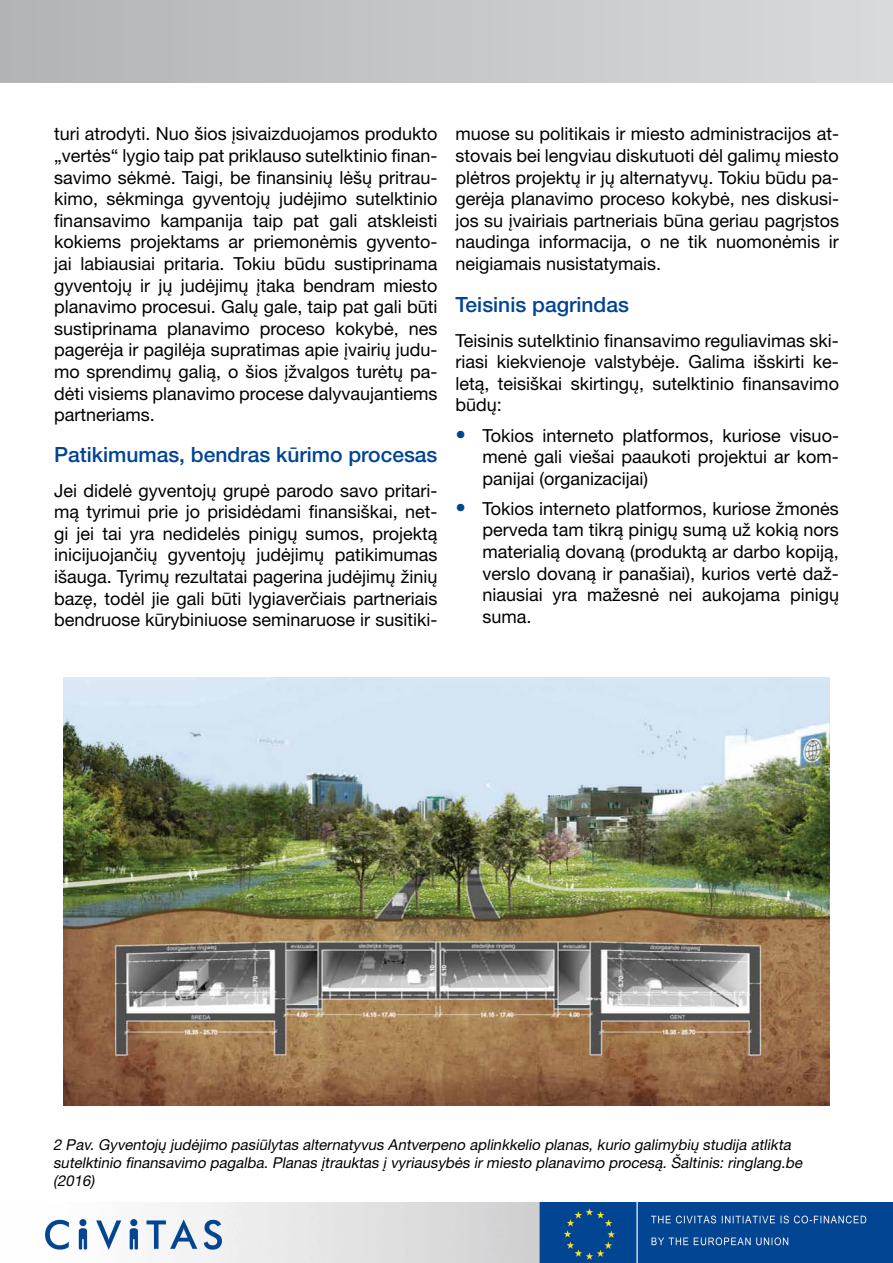
<style>
.page{position:relative;width:893px;height:1263px;background:#fff}
.page>*{position:absolute;margin:0;border:0;box-sizing:border-box;transform-origin:0 0}
.t1{font:500 21px "Helvetica Neue LT Pro";color:#004494}
.t2{font:18px/21.6px "Helvetica Neue LT Pro";color:#000;text-align:justify}
.t3{font:italic 15px/18px "Helvetica Neue LT Pro";color:#000}
.s1{font-size:21px;color:#004494}
</style>
<div class="page">
<div style="left:0;top:0;width:893px;height:82px;background:linear-gradient(to right,#b2b3b5,#d9dadb)"></div>
<img style="left:64px;top:677px;width:765px;height:429px">
<img style="left:45px;top:1203px;width:848px;height:60px">
<p class="t2" style="left:54px;top:123px;width:385px">turi atrodyti. Nuo šios įsivaizduojamos produkto „vertės“ lygio taip pat priklauso sutelktinio finan&shy;savimo sėkmė. Taigi, be finansinių lėšų pritrau&shy;kimo, sėkminga gyventojų judėjimo sutelktinio finansavimo kampanija taip pat gali atskleisti kokiems projektams ar priemonėmis gyvento&shy;jai labiausiai pritaria. Tokiu būdu sustiprinama gyventojų ir jų judėjimų įtaka bendram miesto planavimo procesui. Galų gale, taip pat gali būti sustiprinama planavimo proceso kokybė, nes pagerėja ir pagilėja supratimas apie įvairių judu&shy;mo sprendimų galią, o šios įžvalgos turėtų pa&shy;dėti visiems planavimo procese dalyvaujantiems partneriams.</p>
<p class="t1" style="left:54px;top:442px;width:385px">Patikimumas, bendras kūrimo procesas</p>
<p class="t2" style="left:54px;top:479px;width:385px">Jei didelė gyventojų grupė parodo savo pritari&shy;mą tyrimui prie jo prisidėdami finansiškai, net&shy;gi jei tai yra nedidelės pinigų sumos, projektą inicijuojančių gyventojų judėjimų patikimumas išauga. Tyrimų rezultatai pagerina judėjimų žinių bazę, todėl jie gali būti lygiaverčiais partneriais bendruose kūrybiniuose seminaruose ir susitiki-</p>
<p class="t2" style="left:455px;top:123px;width:385px">muose su politikais ir miesto administracijos at&shy;stovais bei lengviau diskutuoti dėl galimų miesto plėtros projektų ir jų alternatyvų. Tokiu būdu pa&shy;gerėja planavimo proceso kokybė, nes diskusi&shy;jos su įvairiais partneriais būna geriau pagrįstos naudinga informacija, o ne tik nuomonėmis ir neigiamais nusistatymais.</p>
<p class="t1" style="left:455px;top:292px;width:175px">Teisinis pagrindas</p>
<p class="t2" style="left:455px;top:329px;width:385px">Teisinis sutelktinio finansavimo reguliavimas ski&shy;riasi kiekvienoje valstybėje. Galima išskirti ke&shy;letą, teisiškai skirtingų, sutelktinio finansavimo būdų:</p>
<p class="t2" style="left:482px;top:424px;width:358px;text-indent:-27px"><span class="s1">•</span> Tokios interneto platformos, kuriose visuo&shy;menė gali viešai paaukoti projektui ar kom&shy;panijai (organizacijai)</p>
<p class="t2" style="left:482px;top:497px;width:358px;text-indent:-27px"><span class="s1">•</span> Tokios interneto platformos, kuriose žmonės perveda tam tikrą pinigų sumą už kokią nors materialią dovaną (produktą ar darbo kopiją, verslo dovaną ir panašiai), kurios vertė daž&shy;niausiai yra mažesnė nei aukojama pinigų suma.</p>
<p class="t3" style="left:53px;top:1135px;width:754px">2 Pav. Gyventojų judėjimo pasiūlytas alternatyvus Antverpeno aplinkkelio planas, kurio galimybių studija atlikta sutelktinio finansavimo pagalba. Planas įtrauktas į vyriausybės ir miesto planavimo procesą. Šaltinis: ringlang.be (2016)</p>
</div>
